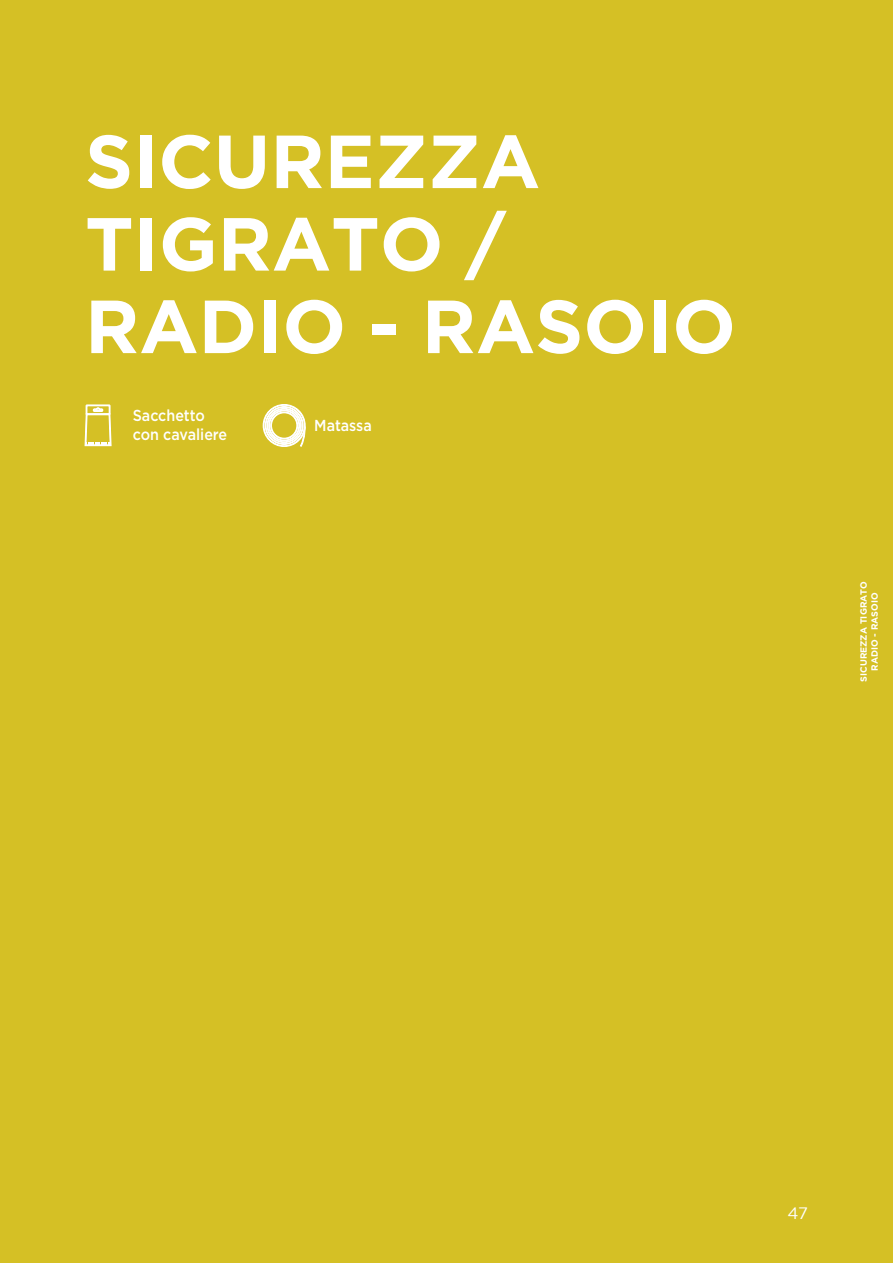
<style>
.page{position:relative;width:893px;height:1263px;background:#d5c025}
.page>*{position:absolute;margin:0;border:0;box-sizing:border-box;transform-origin:0 0}
.t1{font:700 75px/82.5px "Gotham";color:#fff}
.t2{font:16.5px "Gotham";color:#fff}
.t3{font:500 15.9px/19px "Gotham";color:#fff;scale:.9 1}
.t4{font:700 9px/10.8px "Gotham";color:#fff;text-align:center}
</style>
<div class="page">
<svg style="left:85px;top:405px;width:26px;height:41px"></svg>
<svg style="left:263px;top:404px;width:43px;height:43px"></svg>
<p class="t1" style="left:85px;top:118px;width:652px">SICUREZZA<br>TIGRATO /<br>RADIO - RASOIO</p>
<p class="t3" style="left:133px;top:405px;width:106px">Sacchetto con cavaliere</p>
<p class="t3" style="left:314px;top:415px;width:65px">Matassa</p>
<p class="t4" style="left:858px;top:682px;width:102px;rotate:-90deg">SICUREZZA TIGRATO<br>RADIO - RASOIO</p>
<p class="t2" style="left:788px;top:1208px;width:22px">47</p>
</div>
